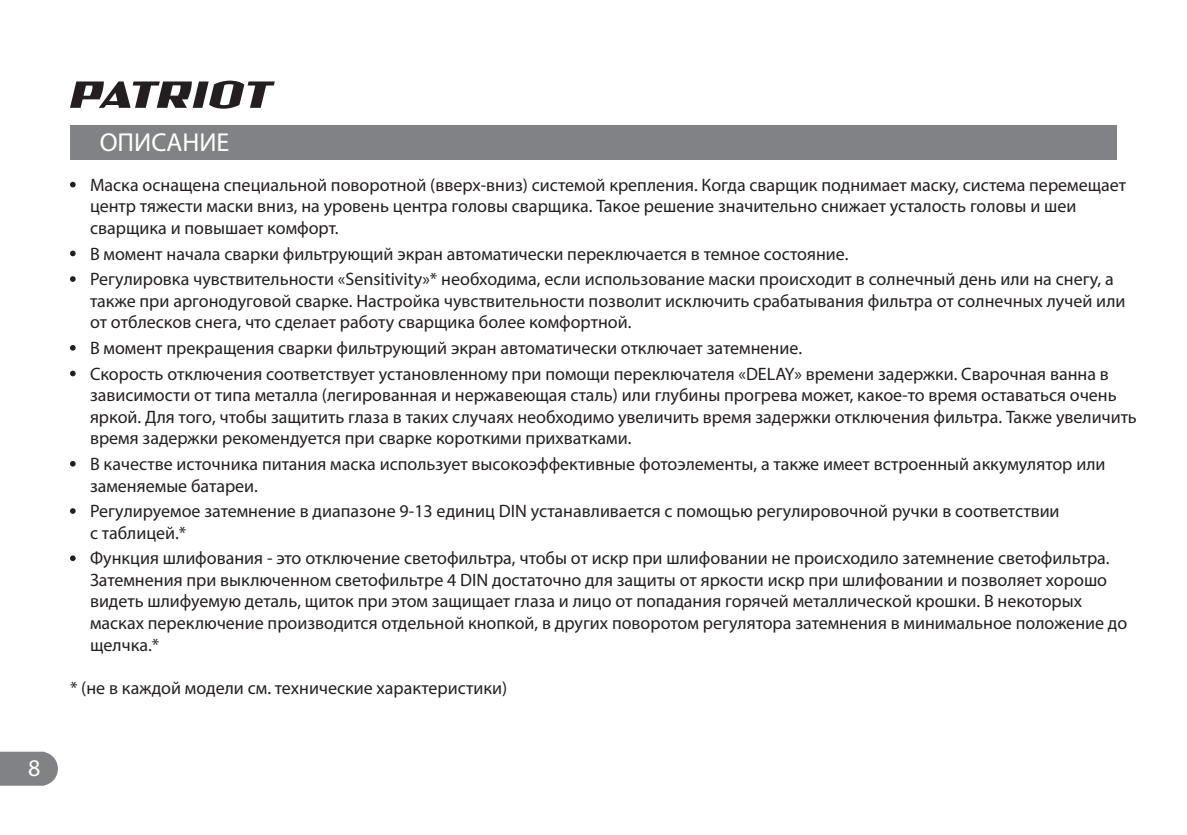
<style>
.page{position:relative;width:1187px;height:835px;background:#fff}
.page>*{position:absolute;margin:0;border:0;box-sizing:border-box;transform-origin:0 0}
.t1{font:26px "Myriad Pro";color:#fff}
.t2{font:24px "Myriad Pro";color:#fff}
.t3{font:18px/21.6px "Myriad Pro";color:#231f20}
</style>
<div class="page">
<div style="left:70px;top:125px;width:1047px;height:34px;background:#808285"></div>
<svg style="left:70px;top:81px;width:205px;height:28px"></svg>
<svg style="left:0;top:752px;width:58px;height:34px"></svg>
<svg style="left:70px;top:182px;width:6px;height:5px"></svg>
<svg style="left:70px;top:251px;width:6px;height:5px"></svg>
<svg style="left:70px;top:276px;width:6px;height:6px"></svg>
<svg style="left:70px;top:345px;width:6px;height:6px"></svg>
<svg style="left:70px;top:371px;width:6px;height:5px"></svg>
<svg style="left:70px;top:461px;width:6px;height:6px"></svg>
<svg style="left:70px;top:508px;width:6px;height:6px"></svg>
<svg style="left:70px;top:555px;width:6px;height:6px"></svg>
<h2 class="t2" style="left:28px;top:756px;width:14px">8</h2>
<h1 class="t1" style="left:100px;top:130px;width:131px">ОПИСАНИЕ</h1>
<p class="t3" style="left:90px;top:175px;width:1037px">Маска оснащена специальной поворотной (вверх-вниз) системой крепления. Когда сварщик поднимает маску, система перемещает центр тяжести маски вниз, на уровень центра головы сварщика. Такое решение значительно снижает усталость головы и шеи сварщика и повышает комфорт.</p>
<p class="t3" style="left:90px;top:241px;width:1025px;line-height:25.6px">В момент начала сварки фильтрующий экран автоматически переключается в темное состояние.<br>Регулировка чувствительности «Sensitivity»* необходима, если использование маски происходит в солнечный день или на снегу, а</p>
<p class="t3" style="left:90px;top:291px;width:1037px">также при аргонодуговой сварке. Настройка чувствительности позволит исключить срабатывания фильтра от солнечных лучей или от отблесков снега, что сделает работу сварщика более комфортной.</p>
<p class="t3" style="left:90px;top:336px;width:1020px;line-height:25.6px">В момент прекращения сварки фильтрующий экран автоматически отключает затемнение.<br>Скорость отключения соответствует установленному при помощи переключателя «DELAY» времени задержки. Сварочная ванна в</p>
<p class="t3" style="left:90px;top:385px;width:1048px">зависимости от типа металла (легированная и нержавеющая сталь) или глубины прогрева может, какое-то время оставаться очень яркой. Для того, чтобы защитить глаза в таких случаях необходимо увеличить время задержки отключения фильтра. Также увеличить время задержки рекомендуется при сварке короткими прихватками.</p>
<p class="t3" style="left:90px;top:454px;width:1017px">В качестве источника питания маска использует высокоэффективные фотоэлементы, а также имеет встроенный аккумулятор или заменяемые батареи.</p>
<p class="t3" style="left:90px;top:501px;width:971px">Регулируемое затемнение в диапазоне 9-13 единиц DIN устанавливается с помощью регулировочной ручки в соответствии с таблицей.*</p>
<p class="t3" style="left:90px;top:548px;width:1038px">Функция шлифования - это отключение светофильтра, чтобы от искр при шлифовании не происходило затемнение светофильтра.<br>Затемнения при выключенном светофильтре 4 DIN достаточно для защиты от яркости искр при шлифовании и позволяет хорошо видеть шлифуемую деталь, щиток при этом защищает глаза и лицо от попадания горячей металлической крошки. В некоторых масках переключение производится отдельной кнопкой, в других поворотом регулятора затемнения в минимальное положение до щелчка.*</p>
<p class="t3" style="left:70px;top:678px;width:438px">* (не в каждой модели см. технические характеристики)</p>
</div>
